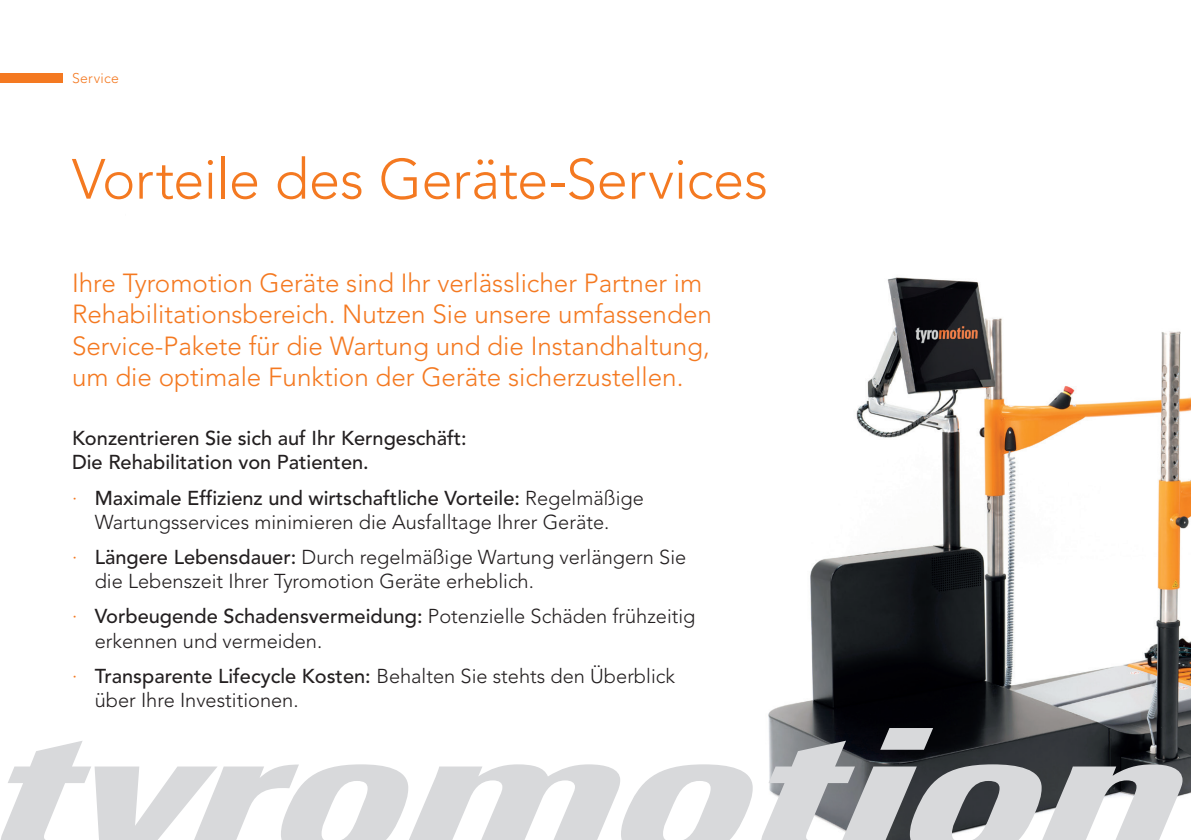
<style>
.page{position:relative;width:1191px;height:840px;background:#fff}
.page>*{position:absolute;margin:0;border:0;box-sizing:border-box;transform-origin:0 0}
.t1{font:300 56px "Avenir";letter-spacing:-.01em;color:#f47921}
.t2{font:300 26px/31.2px "Avenir";color:#f47921}
.t3{font:300 20px/24px "Avenir";color:#231f20}
.t4{font:500 20px/24px "Avenir";color:#231f20}
.t5{font:300 14px "Avenir";letter-spacing:.025em;color:#f47921}
.s1{color:#f47921}
.s2{font-weight:500}
</style>
<div class="page">
<img style="left:752px;top:277px;width:439px;height:519px">
<svg style="left:1px;top:741px;width:751px;height:98px"></svg>
<svg style="left:761px;top:727px;width:421px;height:112px;background:#949699"></svg>
<div style="left:0;top:73px;width:62px;height:9px;background:#f47921"></div>
<p class="t5" style="left:72px;top:69px;width:48px">Service</p>
<h1 class="t1" style="left:72px;top:146px;width:697px">Vorteile des Geräte-Services</h1>
<h2 class="t2" style="left:72px;top:267px;width:641px">Ihre Tyromotion Geräte sind Ihr verlässlicher Partner im Rehabilitationsbereich. Nutzen Sie unsere umfassenden Service-Pakete für die Wartung und die Instandhaltung, um die optimale Funktion der Geräte sicherzustellen.</h2>
<p class="t4" style="left:72px;top:426px;width:396px">Konzentrieren Sie sich auf Ihr Kerngeschäft:<br>Die Rehabilitation von Patienten.</p>
<p class="t3" style="left:72px;top:485px;width:573px;text-align:center"><span class="s1">·</span> <span class="s2">Maximale Effizienz und wirtschaftliche Vorteile:</span> Regelmäßige<br>Wartungsservices minimieren die Ausfalltage Ihrer Geräte.</p>
<p class="t3" style="left:95px;top:545px;width:593px;text-indent:-23px"><span class="s1">·</span> <span class="s2">Längere Lebensdauer:</span> Durch regelmäßige Wartung verlängern Sie die Lebenszeit Ihrer Tyromotion Geräte erheblich.</p>
<p class="t3" style="left:95px;top:604px;width:602px;text-indent:-23px"><span class="s1">·</span> <span class="s2">Vorbeugende Schadensvermeidung:</span> Potenzielle Schäden frühzeitig erkennen und vermeiden.</p>
<p class="t3" style="left:95px;top:663px;width:582px;text-indent:-23px"><span class="s1">·</span> <span class="s2">Transparente Lifecycle Kosten:</span> Behalten Sie stehts den Überblick über Ihre Investitionen.</p>
</div>
